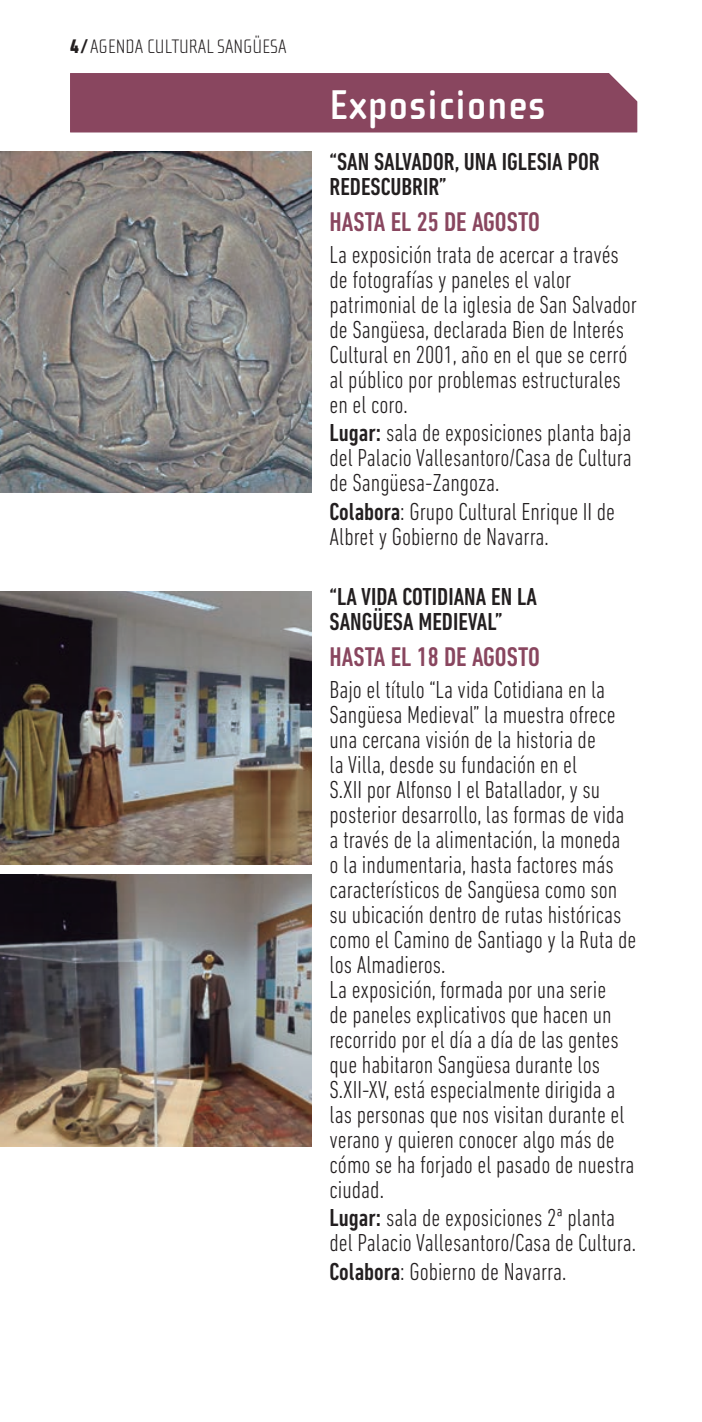
<style>
.page{position:relative;width:702px;height:1422px;background:#fff}
.page>*{position:absolute;margin:0;border:0;box-sizing:border-box;transform-origin:0 0}
.títulos{font:700 42.5px "Cholla Sans";letter-spacing:.025em;color:#fff}
._02-Fechas_rojas{font:500 condensed 27.5px "DIN Next LT Pro";color:#89465f}
._01-Texto_normal{font:300 condensed 25px/25px "DIN Next LT Pro";color:#231f20}
._03-Actividad{font:500 condensed 25px/25px "DIN Next LT Pro";color:#231f20}
.marcadores{font:100 20px "Cholla Sans";color:#231f20}
.s1{font-family:"DIN Next LT Pro";font-weight:800;font-stretch:condensed}
.s2{font-weight:500}
</style>
<div class="page">
<div style="left:70px;top:73px;width:567px;height:59px;background:#89465f"></div>
<img style="left:0;top:151px;width:311px;height:341px">
<img style="left:0;top:592px;width:311px;height:272px">
<img style="left:0;top:875px;width:311px;height:272px">
<p class="marcadores" style="left:70px;top:36px;width:218px"><span class="s1">4 ⁄</span> AGENDA CULTURAL SANGÜESA</p>
<p class="títulos" style="left:330px;top:82px;width:217px">Exposiciones</p>
<p class="_03-Actividad" style="left:330px;top:149px;width:272px">“SAN SALVADOR, UNA IGLESIA POR<br>REDESCUBRIR”</p>
<p class="_02-Fechas_rojas" style="left:330px;top:206px;width:212px">HASTA EL 25 DE AGOSTO</p>
<p class="_01-Texto_normal" style="left:330px;top:241px;width:309px">La exposición trata de acercar a través de fotografías y paneles el valor patrimonial de la iglesia de San Salvador de Sangüesa, declarada Bien de Interés Cultural en 2001, año en el que se cerró al público por problemas estructurales en el coro.</p>
<p class="_01-Texto_normal" style="left:330px;top:420px;width:304px;text-align:justify"><span class="s2">Lugar:</span> sala de exposiciones planta baja del Palacio Vallesantoro/Casa de Cultura de Sangüesa-Zangoza.</p>
<p class="_01-Texto_normal" style="left:330px;top:499px;width:287px"><span class="s2">Colabora</span>: Grupo Cultural Enrique II de<br>Albret y Gobierno de Navarra.</p>
<p class="_03-Actividad" style="left:330px;top:584px;width:209px">“LA VIDA COTIDIANA EN LA<br>SANGÜESA MEDIEVAL”</p>
<p class="_02-Fechas_rojas" style="left:330px;top:641px;width:212px">HASTA EL 18 DE AGOSTO</p>
<p class="_01-Texto_normal" style="left:330px;top:677px;width:308px">Bajo el título “La vida Cotidiana en la Sangüesa Medieval” la muestra ofrece una cercana visión de la historia de<br>la Villa, desde su fundación en el<br>S.XII por Alfonso I el Batallador, y su posterior desarrollo, las formas de vida a través de la alimentación, la moneda<br>o la indumentaria, hasta factores más característicos de Sangüesa como son su ubicación dentro de rutas históricas como el Camino de Santiago y la Ruta de los Almadieros.</p>
<p class="_01-Texto_normal" style="left:330px;top:977px;width:306px">La exposición, formada por una serie<br>de paneles explicativos que hacen un recorrido por el día a día de las gentes que habitaron Sangüesa durante los S.XII-XV, está especialmente dirigida a las personas que nos visitan durante el verano y quieren conocer algo más de cómo se ha forjado el pasado de nuestra ciudad.</p>
<p class="_01-Texto_normal" style="left:330px;top:1205px;width:308px"><span class="s2">Lugar:</span> sala de exposiciones 2ª planta del Palacio Vallesantoro/Casa de Cultura.</p>
<p class="_01-Texto_normal" style="left:330px;top:1259px;width:238px"><span class="s2">Colabora</span>: Gobierno de Navarra.</p>
</div>
